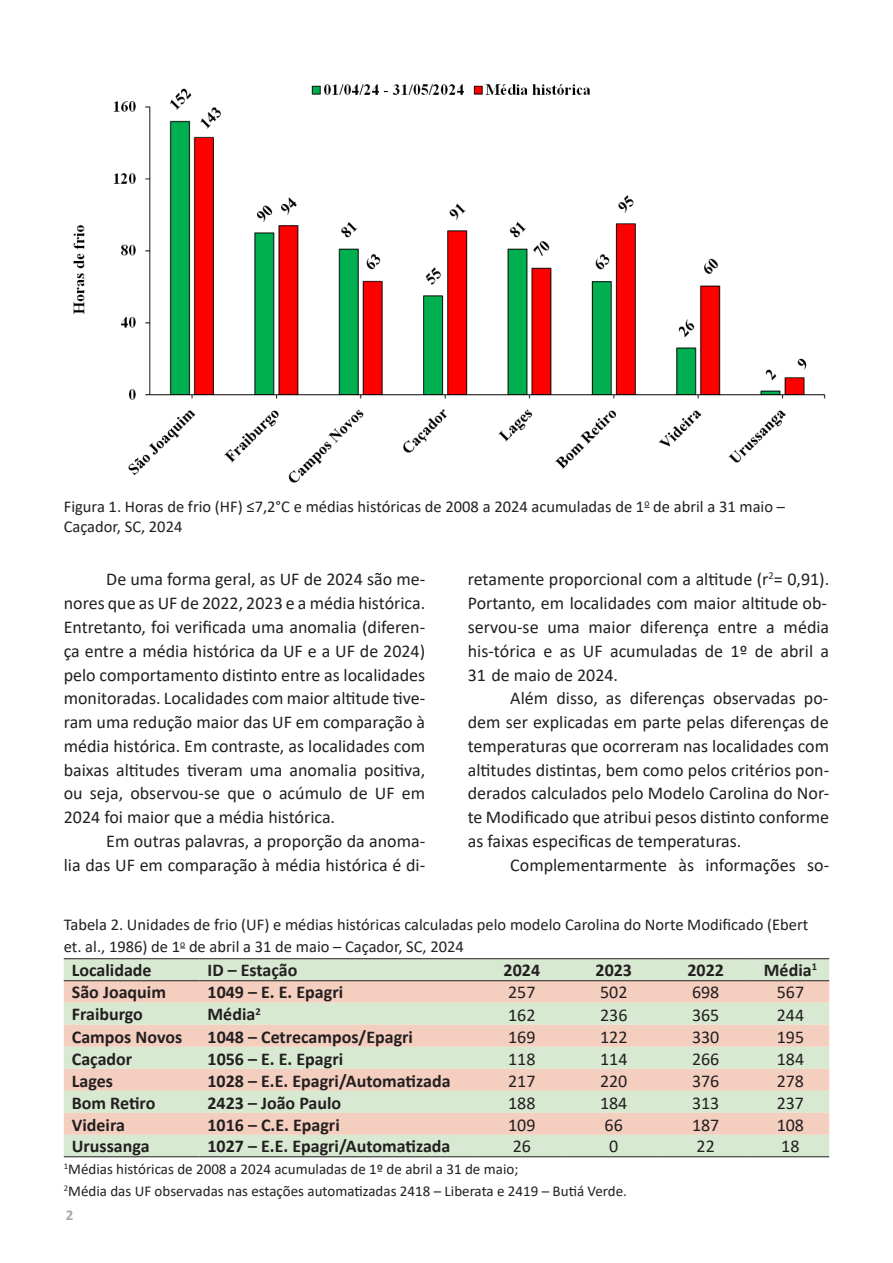
<style>
.page{position:relative;width:893px;height:1263px;background:#fff}
.page>*{position:absolute;margin:0;border:0;box-sizing:border-box;transform-origin:0 0}
.Body_Text_2{font:18px/23.7px "Calibri";color:#231f20;text-align:justify}
.t1{font:700 18px "Calibri";color:#231f20}
.t2{font:16.5px/19.8px "Calibri";color:#231f20}
.t3{font:15px "Calibri";color:#231f20}
.t4{font:700 15px "Calibri";color:#a8a9ad}
</style>
<div class="page">
<img style="left:73px;top:84px;width:753px;height:399px">
<div style="left:64px;top:959px;width:765px;height:197px;background:#d8e9d2"></div>
<svg style="left:64px;top:981px;width:765px;height:154px;background:#e7dac7"></svg>
<hr style="left:64px;top:958px;width:135px;height:1px;background:#231f20">
<hr style="left:199px;top:958px;width:277px;height:1px;background:#231f20">
<hr style="left:476px;top:958px;width:92px;height:1px;background:#231f20">
<hr style="left:568px;top:958px;width:92px;height:1px;background:#231f20">
<hr style="left:660px;top:958px;width:92px;height:1px;background:#231f20">
<hr style="left:752px;top:958px;width:77px;height:1px;background:#231f20">
<hr style="left:64px;top:980px;width:135px;height:1px;background:#231f20">
<hr style="left:199px;top:980px;width:277px;height:1px;background:#231f20">
<hr style="left:476px;top:980px;width:92px;height:1px;background:#231f20">
<hr style="left:568px;top:980px;width:92px;height:1px;background:#231f20">
<hr style="left:660px;top:980px;width:92px;height:1px;background:#231f20">
<hr style="left:752px;top:980px;width:77px;height:1px;background:#231f20">
<hr style="left:64px;top:1156px;width:135px;height:1px;background:#231f20">
<hr style="left:199px;top:1156px;width:277px;height:1px;background:#231f20">
<hr style="left:476px;top:1156px;width:92px;height:1px;background:#231f20">
<hr style="left:568px;top:1156px;width:92px;height:1px;background:#231f20">
<hr style="left:660px;top:1156px;width:92px;height:1px;background:#231f20">
<hr style="left:752px;top:1156px;width:77px;height:1px;background:#231f20">
<p class="t2" style="left:64px;top:496px;width:723px">Figura 1. Horas de frio (HF) ≤7,2°C e médias históricas de 2008 a 2024 acumuladas de 1<sup>o</sup> de abril a 31 maio –<br>Caçador, SC, 2024</p>
<p class="Body_Text_2" style="left:64px;top:567px;width:363px;text-indent:43px">De uma forma geral, as UF de 2024 são me&shy;nores que as UF de 2022, 2023 e a média histórica.<br>Entretanto, foi verificada uma anomalia (diferen&shy;ça entre a média histórica da UF e a UF de 2024) pelo comportamento distinto entre as localidades monitoradas. Localidades com maior altitude tive&shy;ram uma redução maior das UF em comparação à média histórica. Em contraste, as localidades com baixas altitudes tiveram uma anomalia positiva, ou seja, observou-se que o acúmulo de UF em 2024 foi maior que a média histórica.</p>
<p class="Body_Text_2" style="left:64px;top:828px;width:363px;text-align:right">Em outras palavras, a proporção da anoma-<br>lia das UF em comparação à média histórica é di-</p>
<p class="Body_Text_2" style="left:468px;top:567px;width:363px">retamente proporcional com a altitude (r<sup>2</sup>= 0,91).</p>
<p class="Body_Text_2" style="left:468px;top:591px;width:361px">Portanto, em localidades com maior altitude ob-</p>
<p class="Body_Text_2" style="left:468px;top:615px;width:363px">servou-se uma maior diferença entre a média</p>
<p class="Body_Text_2" style="left:468px;top:638px;width:363px">his-tórica e as UF acumuladas de 1º de abril a</p>
<p class="Body_Text_2" style="left:468px;top:662px;width:152px">31 de maio de 2024.</p>
<p class="Body_Text_2" style="left:510px;top:686px;width:320px">Além disso, as diferenças observadas po-</p>
<p class="Body_Text_2" style="left:468px;top:710px;width:362px">dem ser explicadas em parte pelas diferenças de</p>
<p class="Body_Text_2" style="left:468px;top:733px;width:363px">temperaturas que ocorreram nas localidades com</p>
<p class="Body_Text_2" style="left:468px;top:757px;width:363px">altitudes distintas, bem como pelos critérios pon-</p>
<p class="Body_Text_2" style="left:468px;top:781px;width:363px">derados calculados pelo Modelo Carolina do Nor-</p>
<p class="Body_Text_2" style="left:468px;top:805px;width:363px">te Modificado que atribui pesos distinto conforme</p>
<p class="Body_Text_2" style="left:468px;top:829px;width:275px">as faixas especificas de temperaturas.</p>
<p class="Body_Text_2" style="left:510px;top:852px;width:320px">Complementarmente às informações so-</p>
<p class="t2" style="left:64px;top:913px;width:746px;line-height:22.5px">Tabela 2. Unidades de frio (UF) e médias históricas calculadas pelo modelo Carolina do Norte Modificado (Ebert et. al., 1986) de 1<sup>o</sup> de abril a 31 de maio – Caçador, SC, 2024</p>
<p class="t1" style="left:72px;top:958px;width:81px">Localidade</p>
<p class="t1" style="left:208px;top:958px;width:91px">ID – Estação</p>
<p class="t1" style="left:504px;top:958px;width:38px">2024</p>
<p class="t1" style="left:595px;top:958px;width:38px">2023</p>
<p class="t1" style="left:687px;top:958px;width:38px">2022</p>
<p class="t1" style="left:764px;top:958px;width:55px">Média<sup>1</sup></p>
<p class="t1" style="left:72px;top:980px;width:96px">São Joaquim</p>
<p class="t1" style="left:208px;top:980px;width:137px">1049 – E. E. Epagri</p>
<p class="Body_Text_2" style="left:508px;top:980px;width:29px">257</p>
<p class="Body_Text_2" style="left:600px;top:980px;width:29px">502</p>
<p class="Body_Text_2" style="left:692px;top:980px;width:29px">698</p>
<p class="Body_Text_2" style="left:777px;top:980px;width:29px">567</p>
<p class="t1" style="left:72px;top:1002px;width:73px">Fraiburgo</p>
<p class="t1" style="left:208px;top:1002px;width:55px">Média<sup>2</sup></p>
<p class="Body_Text_2" style="left:508px;top:1002px;width:29px">162</p>
<p class="Body_Text_2" style="left:600px;top:1002px;width:29px">236</p>
<p class="Body_Text_2" style="left:692px;top:1002px;width:29px">365</p>
<p class="Body_Text_2" style="left:777px;top:1002px;width:29px">244</p>
<p class="t1" style="left:72px;top:1024px;width:112px">Campos Novos</p>
<p class="t1" style="left:208px;top:1024px;width:207px">1048 – Cetrecampos/Epagri</p>
<p class="Body_Text_2" style="left:508px;top:1024px;width:29px">169</p>
<p class="Body_Text_2" style="left:600px;top:1024px;width:29px">122</p>
<p class="Body_Text_2" style="left:692px;top:1024px;width:29px">330</p>
<p class="Body_Text_2" style="left:777px;top:1024px;width:29px">195</p>
<p class="t1" style="left:72px;top:1046px;width:62px">Caçador</p>
<p class="t1" style="left:208px;top:1046px;width:137px">1056 – E. E. Epagri</p>
<p class="Body_Text_2" style="left:508px;top:1046px;width:29px">118</p>
<p class="Body_Text_2" style="left:600px;top:1046px;width:29px">114</p>
<p class="Body_Text_2" style="left:692px;top:1046px;width:29px">266</p>
<p class="Body_Text_2" style="left:777px;top:1046px;width:29px">184</p>
<p class="t1" style="left:72px;top:1068px;width:43px">Lages</p>
<p class="t1" style="left:208px;top:1068px;width:245px">1028 – E.E. Epagri/Automatizada</p>
<p class="Body_Text_2" style="left:508px;top:1068px;width:29px">217</p>
<p class="Body_Text_2" style="left:600px;top:1068px;width:29px">220</p>
<p class="Body_Text_2" style="left:692px;top:1068px;width:29px">376</p>
<p class="Body_Text_2" style="left:777px;top:1068px;width:29px">278</p>
<p class="t1" style="left:72px;top:1090px;width:85px">Bom Retiro</p>
<p class="t1" style="left:207px;top:1090px;width:135px">2423 – João Paulo</p>
<p class="Body_Text_2" style="left:508px;top:1090px;width:29px">188</p>
<p class="Body_Text_2" style="left:600px;top:1090px;width:29px">184</p>
<p class="Body_Text_2" style="left:692px;top:1090px;width:29px">313</p>
<p class="Body_Text_2" style="left:777px;top:1090px;width:29px">237</p>
<p class="t1" style="left:72px;top:1112px;width:55px">Videira</p>
<p class="t1" style="left:207px;top:1112px;width:134px">1016 – C.E. Epagri</p>
<p class="Body_Text_2" style="left:508px;top:1112px;width:29px">109</p>
<p class="Body_Text_2" style="left:605px;top:1112px;width:20px">66</p>
<p class="Body_Text_2" style="left:692px;top:1112px;width:29px">187</p>
<p class="Body_Text_2" style="left:777px;top:1112px;width:29px">108</p>
<p class="t1" style="left:72px;top:1134px;width:79px">Urussanga</p>
<p class="t1" style="left:207px;top:1134px;width:245px">1027 – E.E. Epagri/Automatizada</p>
<p class="Body_Text_2" style="left:513px;top:1134px;width:20px">26</p>
<p class="Body_Text_2" style="left:609px;top:1134px;width:11px">0</p>
<p class="Body_Text_2" style="left:697px;top:1134px;width:20px">22</p>
<p class="Body_Text_2" style="left:781px;top:1134px;width:20px">18</p>
<p class="t3" style="left:64px;top:1158px;width:456px"><sup>1</sup>Médias históricas de 2008 a 2024 acumuladas de 1º de abril a 31 de maio;</p>
<p class="t3" style="left:64px;top:1181px;width:565px"><sup>2</sup>Média das UF observadas nas estações automatizadas 2418 – Liberata e 2419 – Butiá Verde.</p>
<p class="t4" style="left:66px;top:1204px;width:9px">2</p>
</div>
